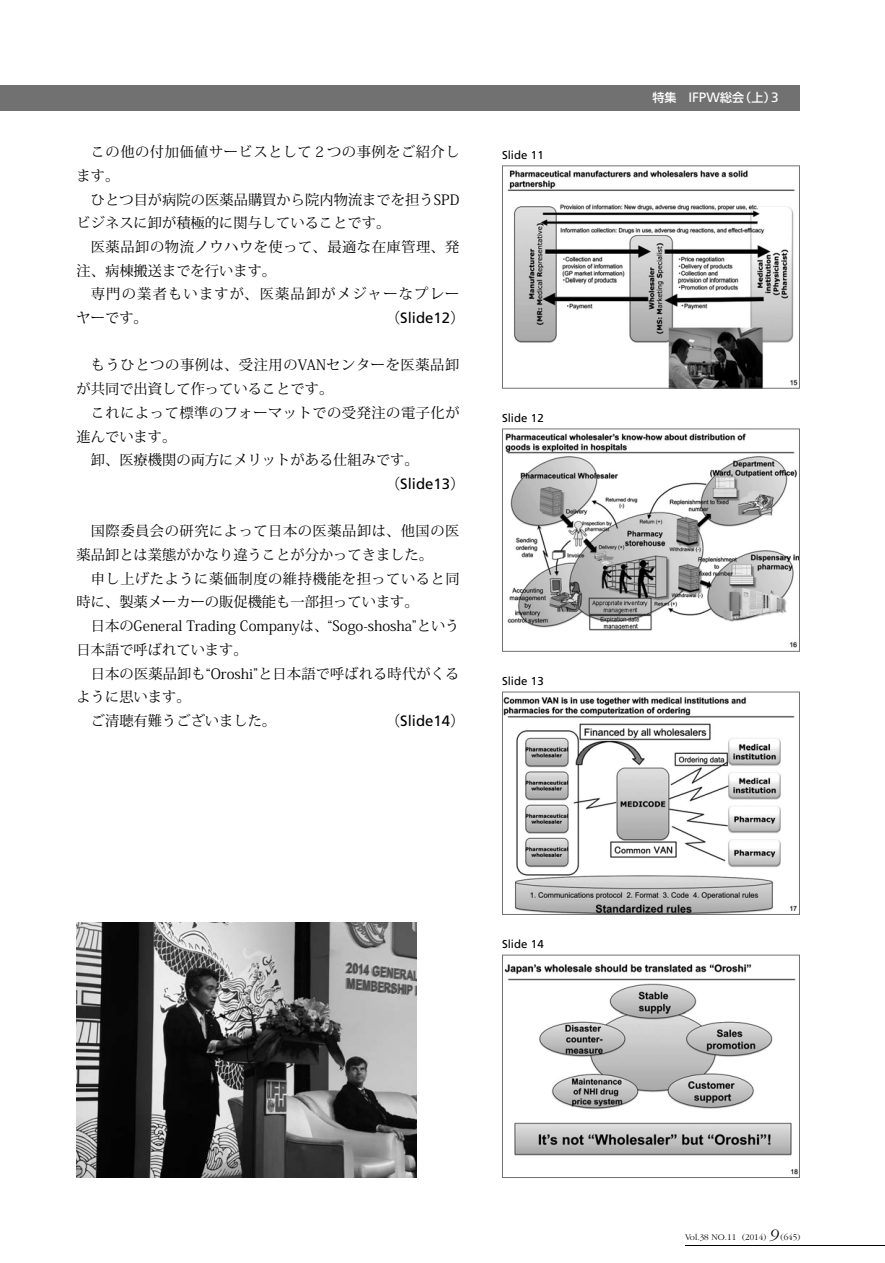
<style>
.page{position:relative;width:885px;height:1263px;background:#fff}
.page>*{position:absolute;margin:0;border:0;box-sizing:border-box;transform-origin:0 0}
.t1{font:15px "Frutiger";color:#000}
.t2{font:14.25px/23.7px "Koz Min Pro";color:#000}
.t3{font:14.25px/23.7px "Koz Min Pro";letter-spacing:.035em;color:#000}
.t4{font:14.25px/23.7px "Koz Min Pro";letter-spacing:.04em;color:#000}
.t5{font:14.25px/23.7px "Koz Min Pro";letter-spacing:.085em;color:#000}
.t6{font:500 12px "Shin Go Pro";color:#fff}
.t7{font:11.4px "Frutiger";color:#000}
.t8{font:300 9px "Garamond";color:#000}
.s1{font-family:"Shin Go Pro";font-weight:300;font-size:14.25px}
.s2{font-family:"Frutiger";font-weight:400;font-size:13.5px}
.s3{font-style:italic;font-size:16.5px}
</style>
<div class="page">
<hr style="left:685px;top:1245px;width:199px;height:1px;background:#000">
<img style="left:507px;top:170px;width:290px;height:217px">
<div style="left:502px;top:165px;width:297px;height:224px;border:1px solid #727172"></div>
<img style="left:504px;top:964px;width:293px;height:211px">
<div style="left:502px;top:955px;width:297px;height:223px;border:1px solid #727172"></div>
<img style="left:504px;top:697px;width:293px;height:216px">
<div style="left:502px;top:692px;width:297px;height:223px;border:1px solid #727172"></div>
<img style="left:505px;top:433px;width:292px;height:215px">
<div style="left:502px;top:428px;width:297px;height:224px;border:1px solid #727172"></div>
<img style="left:77px;top:923px;width:340px;height:255px">
<div style="left:0;top:85px;width:799px;height:26px;background:#727172"></div>
<p class="t3" style="left:77px;top:140px;width:384px;text-indent:14px">この他の付加価値サービスとして２つの事例をご紹介します。</p>
<p class="t2" style="left:77px;top:187px;width:384px;text-indent:14px">ひとつ目が病院の医薬品購買から院内物流までを担うSPDビジネスに卸が積極的に関与していることです。</p>
<p class="t4" style="left:77px;top:234px;width:384px;text-indent:14px">医薬品卸の物流ノウハウを使って、最適な在庫管理、発注、病棟搬送までを行います。</p>
<p class="t5" style="left:77px;top:282px;width:384px;text-indent:14px">専門の業者もいますが、医薬品卸がメジャーなプレーヤーです。</p>
<p class="t1" style="left:386px;top:309px;width:80px"><span class="s1">（</span>Slide12<span class="s1">）</span></p>
<p class="t2" style="left:77px;top:353px;width:384px;text-indent:14px">もうひとつの事例は、受注用のVANセンターを医薬品卸が共同で出資して作っていることです。</p>
<p class="t3" style="left:91px;top:400px;width:370px">これによって標準のフォーマットでの受発注の電子化が</p>
<p class="t2" style="left:77px;top:424px;width:101px">進んでいます。</p>
<p class="t2" style="left:91px;top:448px;width:329px">卸、医療機関の両方にメリットがある仕組みです。</p>
<p class="t1" style="left:386px;top:475px;width:80px"><span class="s1">（</span>Slide13<span class="s1">）</span></p>
<p class="t2" style="left:77px;top:519px;width:384px;text-indent:14px">国際委員会の研究によって日本の医薬品卸は、他国の医薬品卸とは業態がかなり違うことが分かってきました。</p>
<p class="t3" style="left:77px;top:566px;width:384px;text-indent:14px">申し上げたように薬価制度の維持機能を担っていると同時に、製薬メーカーの販促機能も一部担っています。</p>
<p class="t2" style="left:77px;top:614px;width:384px;text-indent:14px">日本のGeneral Trading Companyは、“Sogo-shosha”という日本語で呼ばれています。</p>
<p class="t2" style="left:91px;top:661px;width:370px">日本の医薬品卸も“Oroshi”と日本語で呼ばれる時代がくる</p>
<p class="t2" style="left:77px;top:685px;width:115px">ように思います。</p>
<p class="t2" style="left:91px;top:708px;width:187px">ご清聴有難うございました。</p>
<p class="t1" style="left:386px;top:712px;width:80px"><span class="s1">（</span>Slide14<span class="s1">）</span></p>
<p class="t7" style="left:502px;top:148px;width:43px">Slide 11</p>
<p class="t7" style="left:502px;top:411px;width:43px">Slide 12</p>
<p class="t7" style="left:502px;top:674px;width:43px">Slide 13</p>
<p class="t7" style="left:502px;top:937px;width:43px">Slide 14</p>
<p class="t6" style="left:652px;top:88px;width:128px">特集 <span class="s2">IFPW</span>総会（上）<span class="s2">3</span></p>
<p class="t8" style="left:685px;top:1232px;width:117px">Vol.38 NO.11 (2014) <span class="s3">9</span> (645)</p>
</div>
